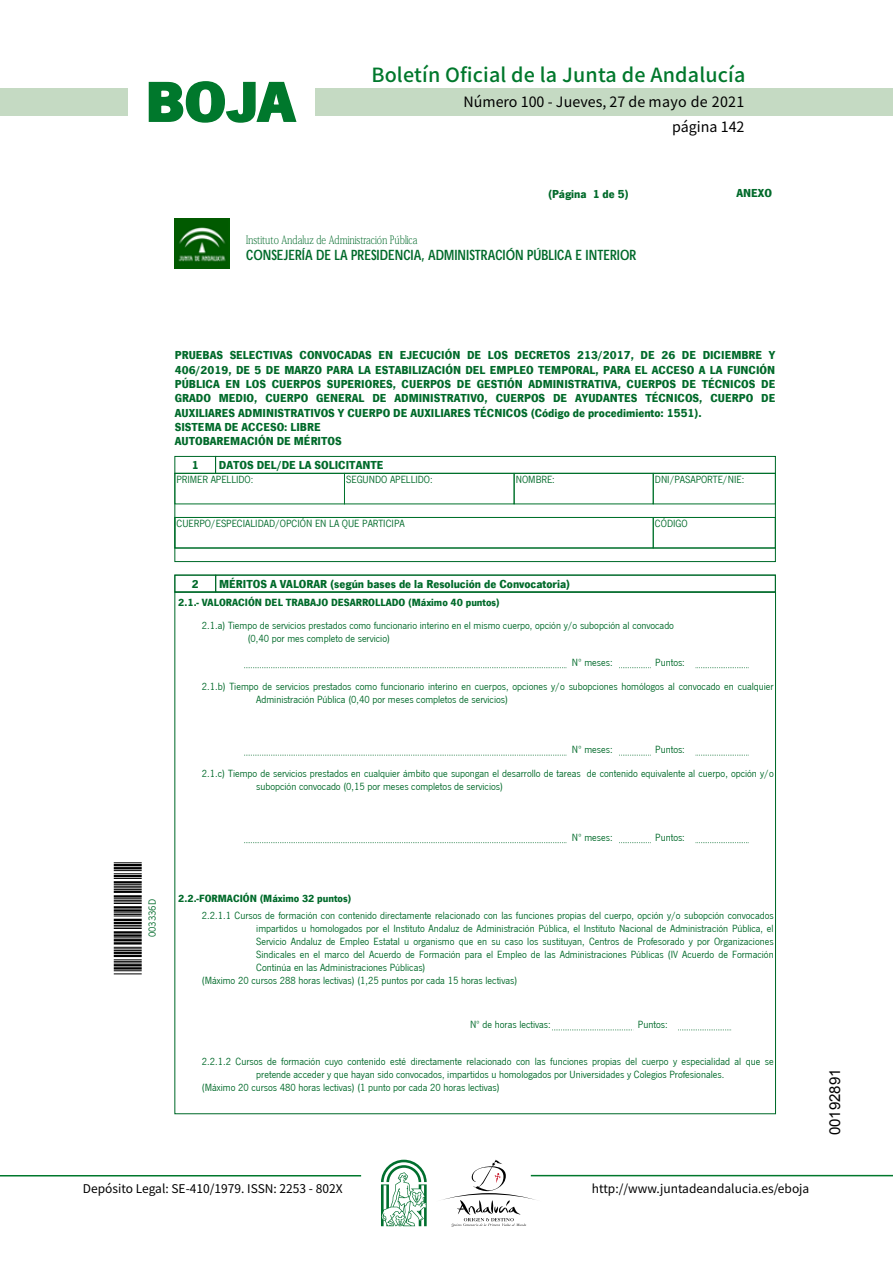
<style>
.page{position:relative;width:893px;height:1263px;background:#fff}
.page>*{position:absolute;margin:0;border:0;box-sizing:border-box;transform-origin:0 0}
.t1{font:700 57.75px "News Got T";color:#00782c;scale:1.14 1}
.t2{font:500 19.5px "Noto Sans HK";letter-spacing:.01em;color:#00782c}
.t3{font:15px "Arial";color:#000}
.t4{font:14.4px "Adobe Sans MM";color:#006a2a;scale:.8 1}
.t5{font:14.25px/24.5px "Noto Sans HK";color:#000;text-align:right}
.t6{font:700 12px/14.4px "News Got T";color:#006a2a}
.t7{font:12px "Noto Sans HK";color:#000}
.t8{font:12px "Adobe Serif MM";color:#006a2a;scale:.72 1}
.t9{font:10.8px/23.7px "News Got T";color:#006a2a}
.t10{font:700 10.8px "News Got T";color:#006a2a}
</style>
<div class="page">
<div style="left:315px;top:88px;width:577px;height:28px;background:#c5dac3"></div>
<div style="left:0;top:88px;width:128px;height:28px;background:#c5dac3"></div>
<hr style="left:0;top:1175px;width:361px;height:2px;background:#00782c">
<hr style="left:531px;top:1175px;width:361px;height:1px;background:#00782c">
<svg style="left:148px;top:81px;width:149px;height:42px"></svg>
<svg style="left:442px;top:1160px;width:100px;height:67px"></svg>
<svg style="left:381px;top:1160px;width:45px;height:66px"></svg>
<img style="left:175px;top:218px;width:54px;height:51px">
<div style="left:174px;top:456px;width:42px;height:18px;border:1px solid #006a2a"></div>
<div style="left:215px;top:456px;width:560px;height:18px;border:1px solid #006a2a"></div>
<div style="left:174px;top:473px;width:601px;height:89px;border:1px solid #006a2a"></div>
<div style="left:175px;top:473px;width:169px;height:31px;border:1px solid #00722c"></div>
<div style="left:344px;top:473px;width:170px;height:31px;border:1px solid #00722c"></div>
<div style="left:514px;top:473px;width:139px;height:31px;border:1px solid #00722c"></div>
<div style="left:653px;top:473px;width:122px;height:31px;border:1px solid #00722c"></div>
<div style="left:175px;top:517px;width:478px;height:31px;border:1px solid #00722c"></div>
<div style="left:653px;top:517px;width:122px;height:31px;border:1px solid #00722c"></div>
<div style="left:174px;top:575px;width:42px;height:18px;border:1px solid #006a2a"></div>
<div style="left:215px;top:575px;width:560px;height:18px;border:1px solid #006a2a"></div>
<svg style="left:244px;top:667px;width:323px;height:1px"></svg>
<svg style="left:619px;top:667px;width:31px;height:1px"></svg>
<svg style="left:695px;top:667px;width:53px;height:1px"></svg>
<svg style="left:244px;top:755px;width:323px;height:1px"></svg>
<svg style="left:619px;top:755px;width:31px;height:1px"></svg>
<svg style="left:695px;top:755px;width:53px;height:1px"></svg>
<svg style="left:244px;top:842px;width:323px;height:1px"></svg>
<svg style="left:619px;top:842px;width:31px;height:1px"></svg>
<svg style="left:695px;top:842px;width:53px;height:1px"></svg>
<svg style="left:552px;top:1030px;width:80px;height:1px"></svg>
<svg style="left:678px;top:1030px;width:53px;height:1px"></svg>
<svg style="left:114px;top:970px;width:28px;height:5px"></svg>
<hr style="left:114px;top:967px;width:28px;height:3px;background:#000">
<hr style="left:114px;top:964px;width:28px;height:2px;background:#000">
<svg style="left:114px;top:959px;width:28px;height:5px"></svg>
<hr style="left:114px;top:955px;width:28px;height:2px;background:#000">
<hr style="left:114px;top:952px;width:28px;height:2px;background:#000">
<svg style="left:114px;top:947px;width:28px;height:4px"></svg>
<hr style="left:114px;top:942px;width:28px;height:3px;background:#000">
<hr style="left:114px;top:939px;width:28px;height:2px;background:#000">
<svg style="left:114px;top:938px;width:28px;height:1px"></svg>
<hr style="left:114px;top:934px;width:28px;height:3px;background:#000">
<hr style="left:114px;top:931px;width:28px;height:3px;background:#000">
<svg style="left:114px;top:925px;width:28px;height:4px"></svg>
<hr style="left:114px;top:922px;width:28px;height:2px;background:#000">
<hr style="left:114px;top:919px;width:28px;height:2px;background:#000">
<svg style="left:114px;top:912px;width:28px;height:5px"></svg>
<hr style="left:114px;top:909px;width:28px;height:3px;background:#000">
<hr style="left:114px;top:906px;width:28px;height:3px;background:#000">
<svg style="left:114px;top:898px;width:28px;height:6px"></svg>
<hr style="left:114px;top:895px;width:28px;height:3px;background:#000">
<hr style="left:114px;top:891px;width:28px;height:2px;background:#000">
<svg style="left:114px;top:870px;width:28px;height:20px"></svg>
<hr style="left:114px;top:867px;width:28px;height:2px;background:#000">
<hr style="left:114px;top:864px;width:28px;height:2px;background:#000">
<svg style="left:114px;top:862px;width:28px;height:1px"></svg>
<h1 class="t1" style="left:145px;top:68px;width:133px">BOJA</h1>
<h2 class="t2" style="left:371px;top:64px;width:375px">Boletín Oficial de la Junta de Andalucía</h2>
<h3 class="t5" style="left:463px;top:90px;width:282px">Número 100 - Jueves, 27 de mayo de 2021 página 142</h3>
<p class="t6" style="left:548px;top:187px;width:82px">(Página 1 de 5)</p>
<p class="t6" style="left:736px;top:186px;width:37px">ANEXO</p>
<p class="t8" style="left:246px;top:233px;width:239px">Instituto Andaluz de Administración Pública</p>
<h3 class="t4" style="left:246px;top:246px;width:489px">CONSEJERÍA DE LA PRESIDENCIA, ADMINISTRACIÓN PÚBLICA E INTERIOR</h3>
<p class="t6" style="left:175px;top:348px;width:602px">PRUEBAS SELECTIVAS CONVOCADAS EN EJECUCIÓN DE LOS DECRETOS 213/2017, DE 26 DE DICIEMBRE Y 406/2019, DE 5 DE MARZO PARA LA ESTABILIZACIÓN DEL EMPLEO TEMPORAL, PARA EL ACCESO A LA FUNCIÓN PÚBLICA EN LOS CUERPOS SUPERIORES, CUERPOS DE GESTIÓN ADMINISTRATIVA, CUERPOS DE TÉCNICOS DE GRADO MEDIO, CUERPO GENERAL DE ADMINISTRATIVO, CUERPOS DE AYUDANTES TÉCNICOS, CUERPO DE AUXILIARES ADMINISTRATIVOS Y CUERPO DE AUXILIARES TÉCNICOS (Código de procedimiento: 1551).<br>SISTEMA DE ACCESO: LIBRE<br>AUTOBAREMACIÓN DE MÉRITOS</p>
<p class="t6" style="left:192px;top:457px;width:8px">1</p>
<p class="t6" style="left:219px;top:457px;width:166px">DATOS DEL/DE LA SOLICITANTE</p>
<p class="t9" style="left:176px;top:467px;width:78px">PRIMER APELLIDO:</p>
<p class="t9" style="left:346px;top:467px;width:88px">SEGUNDO APELLIDO:</p>
<p class="t9" style="left:516px;top:467px;width:40px">NOMBRE:</p>
<p class="t9" style="left:655px;top:467px;width:91px">DNI/PASAPORTE/NIE:</p>
<p class="t9" style="left:176px;top:512px;width:230px">CUERPO/ESPECIALIDAD/OPCIÓN EN LA QUE PARTICIPA</p>
<p class="t9" style="left:655px;top:512px;width:34px">CÓDIGO</p>
<p class="t6" style="left:192px;top:577px;width:8px">2</p>
<p class="t6" style="left:219px;top:577px;width:352px">MÉRITOS A VALORAR (según bases de la Resolución de Convocatoria)</p>
<p class="t10" style="left:178px;top:596px;width:323px">2.1.- VALORACIÓN DEL TRABAJO DESARROLLADO (Máximo 40 puntos)</p>
<p class="t9" style="left:248px;top:620px;width:428px;line-height:12.9px;text-indent:-46px">2.1.a) Tiempo de servicios prestados como funcionario interino en el mismo cuerpo, opción y/o subopción al convocado (0,40 por mes completo de servicio)</p>
<p class="t9" style="left:572px;top:651px;width:42px">Nº meses:</p>
<p class="t9" style="left:202px;top:651px;width:573px;text-indent:453px">Puntos:<br>2.1.b) Tiempo de servicios prestados como funcionario interino en cuerpos, opciones y/o subopciones homólogos al convocado en cualquier</p>
<p class="t9" style="left:256px;top:687px;width:253px">Administración Pública (0,40 por meses completos de servicios)</p>
<p class="t9" style="left:572px;top:738px;width:42px">Nº meses:</p>
<p class="t9" style="left:202px;top:738px;width:573px;text-indent:453px">Puntos:<br>2.1.c) Tiempo de servicios prestados en cualquier ámbito que supongan el desarrollo de tareas de contenido equivalente al cuerpo, opción y/o</p>
<p class="t9" style="left:256px;top:775px;width:248px">subopción convocado (0,15 por meses completos de servicios)</p>
<p class="t9" style="left:141px;top:937px;width:39px;rotate:-90deg">003336D</p>
<p class="t9" style="left:572px;top:826px;width:42px">Nº meses:</p>
<p class="t9" style="left:655px;top:826px;width:31px">Puntos:</p>
<p class="t10" style="left:178px;top:892px;width:175px">2.2.-FORMACIÓN (Máximo 32 puntos)</p>
<p class="t9" style="left:202px;top:904px;width:573px">2.2.1.1 Cursos de formación con contenido directamente relacionado con las funciones propias del cuerpo, opción y/o subopción convocados</p>
<p class="t9" style="left:256px;top:917px;width:519px">impartidos u homologados por el Instituto Andaluz de Administración Pública, el Instituto Nacional de Administración Pública, el</p>
<p class="t9" style="left:256px;top:930px;width:519px">Servicio Andaluz de Empleo Estatal u organismo que en su caso los sustituyan, Centros de Profesorado y por Organizaciones</p>
<p class="t9" style="left:256px;top:943px;width:519px">Sindicales en el marco del Acuerdo de Formación para el Empleo de las Administraciones Públicas (IV Acuerdo de Formación</p>
<p class="t9" style="left:256px;top:956px;width:171px">Continúa en las Administraciones Públicas)</p>
<p class="t9" style="left:202px;top:969px;width:317px">(Máximo 20 cursos 288 horas lectivas) (1,25 puntos por cada 15 horas lectivas)</p>
<p class="t9" style="left:470px;top:1013px;width:82px">Nº de horas lectivas:</p>
<p class="t9" style="left:638px;top:1013px;width:31px">Puntos:</p>
<p class="t9" style="left:202px;top:1050px;width:573px">2.2.1.2 Cursos de formación cuyo contenido esté directamente relacionado con las funciones propias del cuerpo y especialidad al que se</p>
<p class="t9" style="left:256px;top:1063px;width:469px">pretende acceder y que hayan sido convocados, impartidos u homologados por Universidades y Colegios Profesionales.</p>
<p class="t9" style="left:202px;top:1075px;width:299px">(Máximo 20 cursos 480 horas lectivas) (1 punto por cada 20 horas lectivas)</p>
<p class="t7" style="left:83px;top:1181px;width:261px">Depósito Legal: SE-410/1979. ISSN: 2253 - 802X</p>
<p class="t7" style="left:592px;top:1181px;width:219px">http://www.juntadeandalucia.es/eboja</p>
<h3 class="t3" style="left:825px;top:1135px;width:68px;rotate:-90deg">00192891</h3>
</div>
